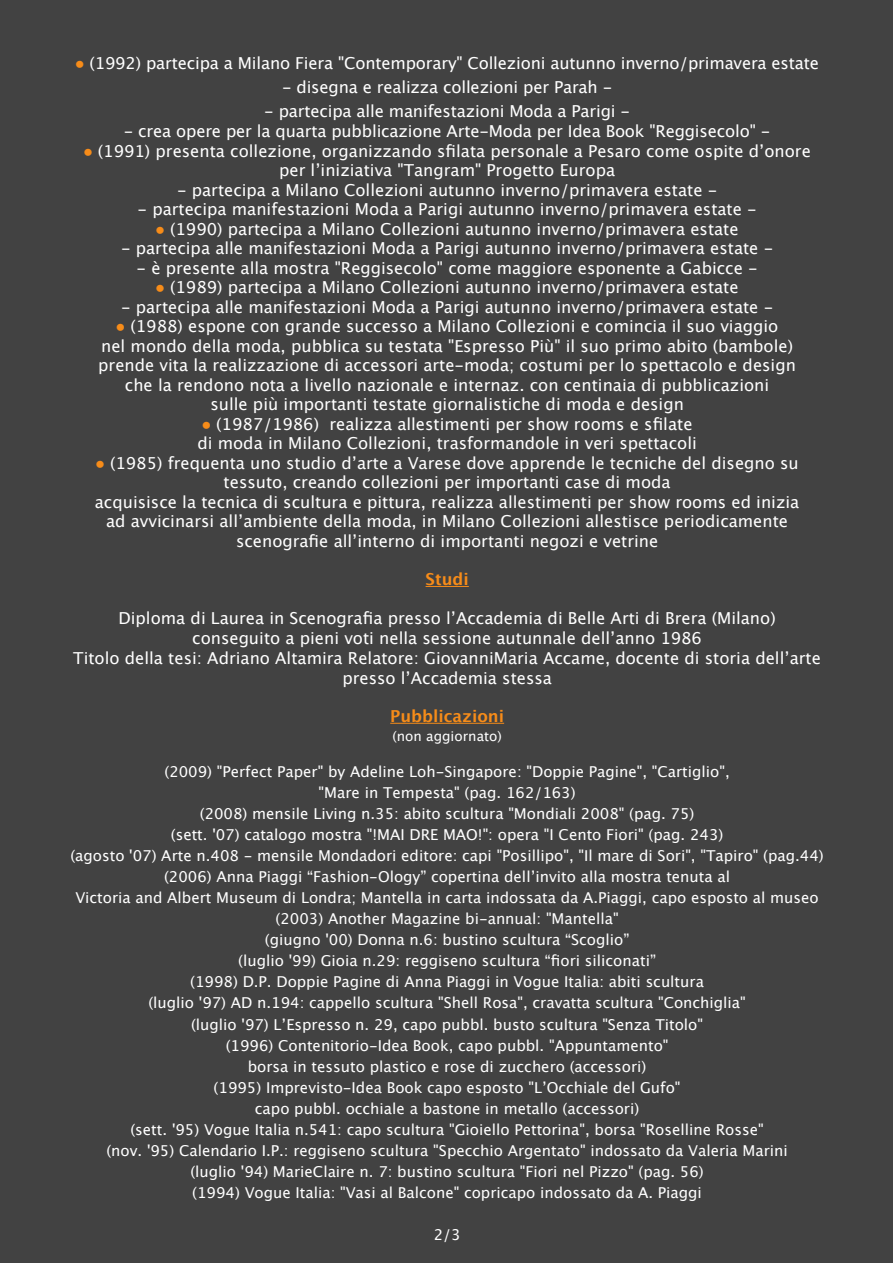
<style>
.page{position:relative;width:893px;height:1263px;background:#424242}
.page>*{position:absolute;margin:0;border:0;box-sizing:border-box;transform-origin:0 0}
.t1{font:16.5px/19.5px "Lucida Grande";color:#fff;text-align:center}
.t2{font:700 16.5px "Lucida Grande";color:#f78c19}
.t3{font:15px/21px "Lucida Grande";color:#fff;text-align:center}
.t4{font:13.5px "Lucida Grande";color:#fff}
.s1{font-weight:700;font-size:15px;color:#f78c19}
</style>
<div class="page">
<hr style="left:426px;top:586px;width:43px;height:1px;background:#f78c19">
<hr style="left:390px;top:723px;width:114px;height:1px;background:#f78c19">
<p class="t1" style="left:75px;top:54px;width:745px"><span class="s1">•</span> (1992) partecipa a Milano Fiera "Contemporary" Collezioni autunno inverno/primavera estate</p>
<p class="t1" style="left:282px;top:78px;width:332px">- disegna e realizza collezioni per Parah -</p>
<p class="t1" style="left:264px;top:102px;width:367px">- partecipa alle manifestazioni Moda a Parigi -</p>
<p class="t1" style="left:124px;top:122px;width:648px">- crea opere per la quarta pubblicazione Arte-Moda per Idea Book "Reggisecolo" -</p>
<p class="t1" style="left:83px;top:141px;width:729px"><span class="s1">•</span> (1991) presenta collezione, organizzando sfilata personale a Pesaro come ospite d’onore per l’iniziativa "Tangram" Progetto Europa</p>
<p class="t1" style="left:177px;top:180px;width:542px">- partecipa a Milano Collezioni autunno inverno/primavera estate -</p>
<p class="t1" style="left:138px;top:200px;width:621px">- partecipa manifestazioni Moda a Parigi autunno inverno/primavera estate -</p>
<p class="t1" style="left:156px;top:219px;width:584px"><span class="s1">•</span> (1990) partecipa a Milano Collezioni autunno inverno/primavera estate</p>
<p class="t1" style="left:121px;top:239px;width:654px">- partecipa alle manifestazioni Moda a Parigi autunno inverno/primavera estate -</p>
<p class="t1" style="left:137px;top:258px;width:622px">- è presente alla mostra "Reggisecolo" come maggiore esponente a Gabicce -</p>
<p class="t1" style="left:156px;top:278px;width:584px"><span class="s1">•</span> (1989) partecipa a Milano Collezioni autunno inverno/primavera estate</p>
<p class="t1" style="left:121px;top:297px;width:654px">- partecipa alle manifestazioni Moda a Parigi autunno inverno/primavera estate -</p>
<p class="t1" style="left:98px;top:317px;width:699px"><span class="s1">•</span> (1988) espone con grande successo a Milano Collezioni e comincia il suo viaggio<br>nel mondo della moda, pubblica su testata "Espresso Più" il suo primo abito (bambole) prende vita la realizzazione di accessori arte-moda; costumi per lo spettacolo e design che la rendono nota a livello nazionale e internaz. con centinaia di pubblicazioni<br>sulle più importanti testate giornalistiche di moda e design</p>
<p class="t1" style="left:197px;top:414px;width:501px;text-align:left"><span class="s1">•</span> (1987/1986) realizza allestimenti per show rooms e sfilate di moda in Milano Collezioni, trasformandole in veri spettacoli</p>
<p class="t1" style="left:95px;top:453px;width:706px"><span class="s1">•</span> (1985) frequenta uno studio d’arte a Varese dove apprende le tecniche del disegno su tessuto, creando collezioni per importanti case di moda<br>acquisisce la tecnica di scultura e pittura, realizza allestimenti per show rooms ed inizia ad avvicinarsi all’ambiente della moda, in Milano Collezioni allestisce periodicamente scenografie all’interno di importanti negozi e vetrine</p>
<p class="t2" style="left:426px;top:565px;width:45px">Studi</p>
<p class="t1" style="left:73px;top:609px;width:749px">Diploma di Laurea in Scenografia presso l’Accademia di Belle Arti di Brera (Milano) conseguito a pieni voti nella sessione autunnale dell’anno 1986<br>Titolo della tesi: Adriano Altamira Relatore: GiovanniMaria Accame, docente di storia dell’arte presso l’Accademia stessa</p>
<p class="t2" style="left:390px;top:702px;width:115px">Pubblicazioni</p>
<p class="t4" style="left:393px;top:729px;width:111px">(non aggiornato)</p>
<p class="t3" style="left:70px;top:762px;width:755px">(2009) "Perfect Paper" by Adeline Loh-Singapore: "Doppie Pagine", "Cartiglio",<br>"Mare in Tempesta" (pag. 162/163)<br>(2008) mensile Living n.35: abito scultura "Mondiali 2008" (pag. 75)<br>(sett. '07) catalogo mostra "!MAI DRE MAO!": opera "I Cento Fiori" (pag. 243)<br>(agosto '07) Arte n.408 - mensile Mondadori editore: capi "Posillipo", "Il mare di Sori", "Tapiro" (pag.44) (2006) Anna Piaggi “Fashion-Ology” copertina dell’invito alla mostra tenuta al<br>Victoria and Albert Museum di Londra; Mantella in carta indossata da A.Piaggi, capo esposto al museo (2003) Another Magazine bi-annual: "Mantella"<br>(giugno '00) Donna n.6: bustino scultura “Scoglio”<br>(luglio '99) Gioia n.29: reggiseno scultura “fiori siliconati”<br>(1998) D.P. Doppie Pagine di Anna Piaggi in Vogue Italia: abiti scultura<br>(luglio '97) AD n.194: cappello scultura "Shell Rosa", cravatta scultura "Conchiglia"<br>(luglio '97) L’Espresso n. 29, capo pubbl. busto scultura "Senza Titolo"<br>(1996) Contenitorio-Idea Book, capo pubbl. "Appuntamento"<br>borsa in tessuto plastico e rose di zucchero (accessori)<br>(1995) Imprevisto-Idea Book capo esposto "L’Occhiale del Gufo"<br>capo pubbl. occhiale a bastone in metallo (accessori)<br>(sett. '95) Vogue Italia n.541: capo scultura "Gioiello Pettorina", borsa "Roselline Rosse"<br>(nov. '95) Calendario I.P.: reggiseno scultura "Specchio Argentato" indossato da Valeria Marini<br>(luglio '94) MarieClaire n. 7: bustino scultura "Fiori nel Pizzo" (pag. 56)<br>(1994) Vogue Italia: "Vasi al Balcone" copricapo indossato da A. Piaggi</p>
<p class="t3" style="left:434px;top:1224px;width:28px">2/3</p>
</div>
